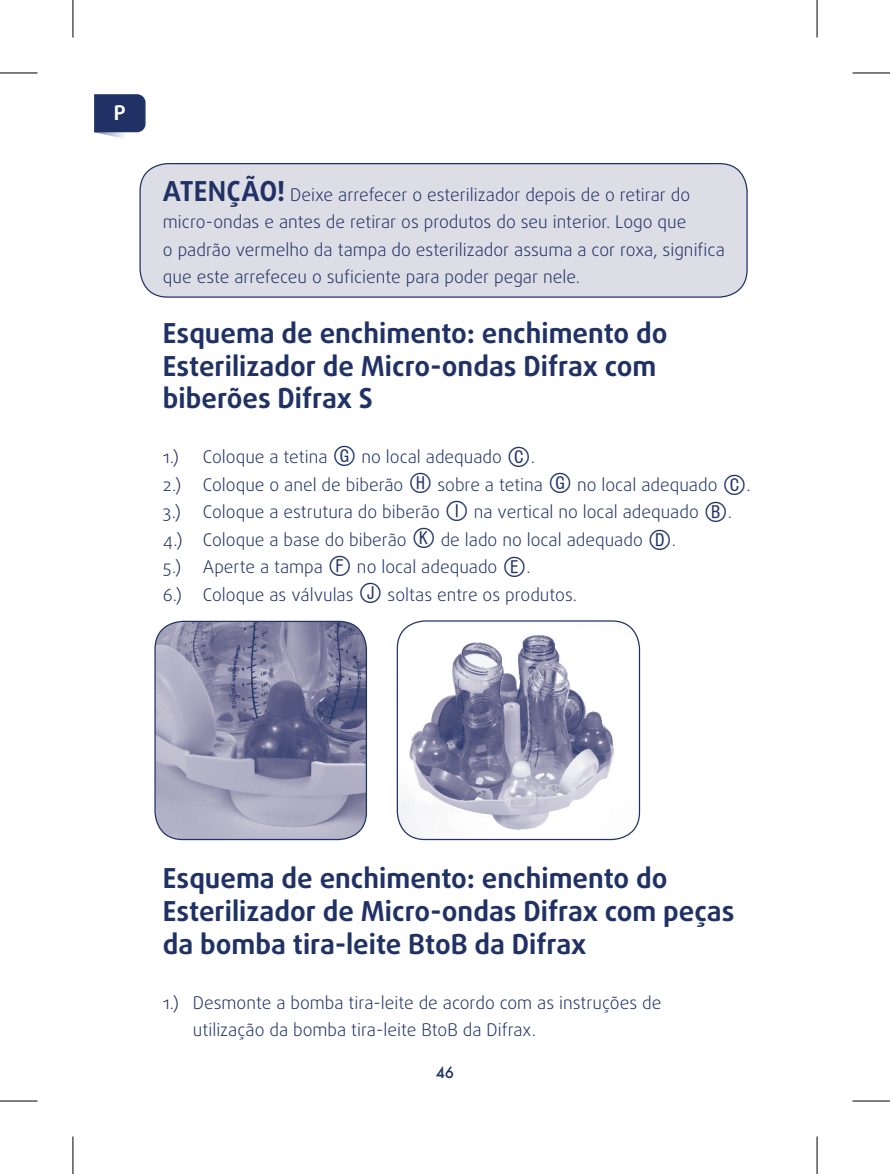
<style>
.page{position:relative;width:890px;height:1174px;background:#fff}
.page>*{position:absolute;margin:0;border:0;box-sizing:border-box;transform-origin:0 0}
.t1{font:700 27.5px/32.5px "Daxline Pro";color:#203265}
.t2{font:700 20.25px "Daxline Pro";color:#fff}
.t3{font:300 17.5px/27.5px "Daxline Pro";color:#203265}
.t4{font:500 15px "Futura";color:#203265}
.s1{font-weight:700;font-size:27.5px}
.s2{font-family:"Circle Frame";font-weight:400;font-size:27.5px}
</style>
<div class="page">
<svg style="left:94px;top:132px;width:45px;height:6px"></svg>
<svg style="left:94px;top:94px;width:52px;height:38px;background:#263869"></svg>
<div style="left:140px;top:164px;width:607px;height:133px;background:#dddde6;border-radius:28px"></div>
<div style="left:139px;top:163px;width:609px;height:135px;border:1px solid #203265;border-radius:28px"></div>
<img style="left:156px;top:622px;width:210px;height:217px">
<div style="left:154px;top:620px;width:213px;height:220px;border:1px solid #203265;border-radius:28px"></div>
<img style="left:397px;top:621px;width:242px;height:218px">
<div style="left:397px;top:620px;width:243px;height:220px;border:1px solid #203265;border-radius:28px"></div>
<svg style="left:816px;top:0;width:1px;height:38px"></svg>
<svg style="left:816px;top:1136px;width:1px;height:37px"></svg>
<hr style="left:0;top:73px;width:38px;height:1px;background:#000">
<hr style="left:852px;top:73px;width:38px;height:1px;background:#000">
<hr style="left:0;top:1100px;width:38px;height:1px;background:#000">
<hr style="left:852px;top:1100px;width:38px;height:1px;background:#000">
<hr style="left:73px;top:0;width:1px;height:38px;background:#000">
<hr style="left:73px;top:1136px;width:1px;height:37px;background:#000">
<hr style="left:817px;top:0;width:1px;height:38px;background:#000">
<hr style="left:817px;top:1136px;width:1px;height:37px;background:#000">
<p class="t2" style="left:114px;top:99px;width:13px">P</p>
<p class="t3" style="left:163px;top:181px;width:563px"><span class="s1">ATENÇÃO!</span> Deixe arrefecer o esterilizador depois de o retirar do micro-ondas e antes de retirar os produtos do seu interior. Logo que<br>o padrão vermelho da tampa do esterilizador assuma a cor roxa, significa que este arrefeceu o suficiente para poder pegar nele.</p>
<h1 class="t1" style="left:163px;top:317px;width:506px">Esquema de enchimento: enchimento do<br>Esterilizador de Micro-ondas Difrax com biberões Difrax S</h1>
<p class="t3" style="left:163px;top:443px;width:589px;text-indent:40px">Coloque a tetina <span class="s2">G</span> no local adequado <span class="s2">C</span>.<br>2.) Coloque o anel de biberão <span class="s2">H</span> sobre a tetina <span class="s2">G</span> no local adequado <span class="s2">C</span>.<br>3.) Coloque a estrutura do biberão <span class="s2">I</span> na vertical no local adequado <span class="s2">B</span>.<br>4.) Coloque a base do biberão <span class="s2">K</span> de lado no local adequado <span class="s2">D</span>.<br>5.) Aperte a tampa <span class="s2">F</span> no local adequado <span class="s2">E</span>.<br>6.) Coloque as válvulas <span class="s2">J</span> soltas entre os produtos.</p>
<p class="t3" style="left:163px;top:443px;width:18px">1.)</p>
<h1 class="t1" style="left:163px;top:862px;width:573px">Esquema de enchimento: enchimento do<br>Esterilizador de Micro-ondas Difrax com peças da bomba tira-leite BtoB da Difrax</h1>
<p class="t3" style="left:193px;top:988px;width:470px;text-indent:-30px">1.) Desmonte a bomba tira-leite de acordo com as instruções de utilização da bomba tira-leite BtoB da Difrax.</p>
<p class="t4" style="left:436px;top:1061px;width:20px">46</p>
</div>
